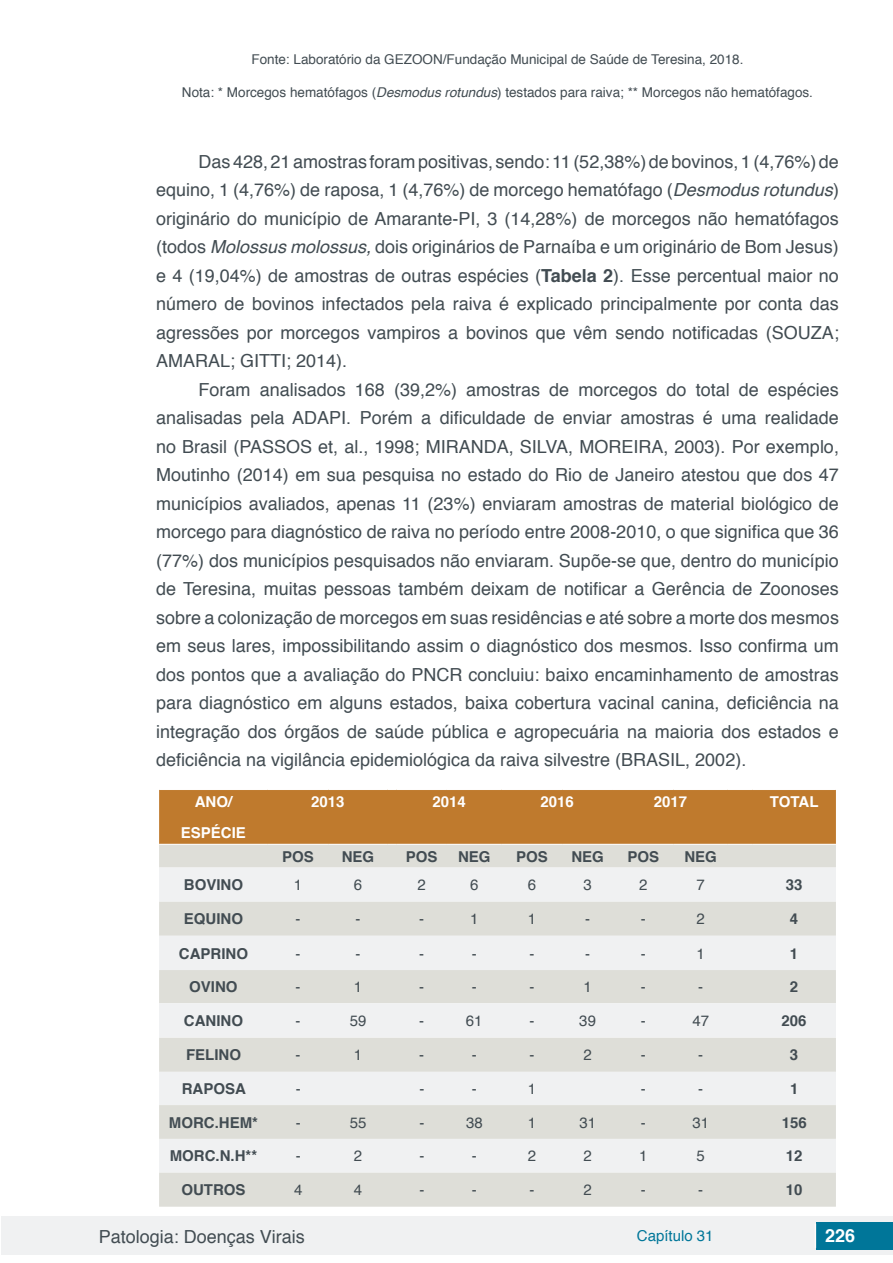
<style>
.page{position:relative;width:893px;height:1263px;background:#fff}
.page>*{position:absolute;margin:0;border:0;box-sizing:border-box;transform-origin:0 0}
.t1{font:18px/28.5px "Helvetica";color:#424c52;text-align:justify}
.t2{font:700 18px "Helvetica";color:#fff}
.t3{font:700 15px "Helvetica";color:#424c52}
.t4{font:15px "Helvetica";color:#424c52}
.t5{font:700 15px/31.5px "Helvetica";color:#fff;text-align:center}
.t6{font:15px "Helvetica";color:#007699}
.t7{font:13.5px "Helvetica";color:#424c52}
.s1{font-style:italic}
.s2{font-weight:700}
</style>
<div class="page">
<div style="left:1px;top:1216px;width:891px;height:38px;background:#f0f1f2"></div>
<div style="left:816px;top:1222px;width:77px;height:27px;background:#007699"></div>
<svg style="left:815px;top:1224px;width:1px;height:24px"></svg>
<div style="left:159px;top:845px;width:677px;height:362px;background:#deded8"></div>
<svg style="left:159px;top:867px;width:677px;height:305px;fill:#f0f1f2"></svg>
<div style="left:159px;top:789px;width:677px;height:56px;background:#bf7a2d"></div>
<hr style="left:752px;top:844px;width:84px;height:1px;background:#fff">
<p class="t7" style="left:251px;top:49px;width:494px">Fonte: Laboratório da GEZOON/Fundação Municipal de Saúde de Teresina, 2018.</p>
<p class="t7" style="left:182px;top:82px;width:633px">Nota: * Morcegos hematófagos (<span class="s1">Desmodus rotundus</span>) testados para raiva; ** Morcegos não hematófagos.</p>
<p class="t1" style="left:156px;top:148px;width:684px;text-indent:43px">Das 428, 21 amostras foram positivas, sendo: 11 (52,38%) de bovinos, 1 (4,76%) de equino, 1 (4,76%) de raposa, 1 (4,76%) de morcego hematófago (<span class="s1">Desmodus rotundus</span>) originário do município de Amarante-PI, 3 (14,28%) de morcegos não hematófagos (todos <span class="s1">Molossus molossus,</span> dois originários de Parnaíba e um originário de Bom Jesus) e 4 (19,04%) de amostras de outras espécies (<span class="s2">Tabela 2</span>). Esse percentual maior no número de bovinos infectados pela raiva é explicado principalmente por conta das agressões por morcegos vampiros a bovinos que vêm sendo notificadas (SOUZA; AMARAL; GITTI; 2014).</p>
<p class="t1" style="left:156px;top:375px;width:684px;text-indent:43px">Foram analisados 168 (39,2%) amostras de morcegos do total de espécies analisadas pela ADAPI. Porém a dificuldade de enviar amostras é uma realidade no Brasil (PASSOS et, al., 1998; MIRANDA, SILVA, MOREIRA, 2003). Por exemplo, Moutinho (2014) em sua pesquisa no estado do Rio de Janeiro atestou que dos 47 municípios avaliados, apenas 11 (23%) enviaram amostras de material biológico de morcego para diagnóstico de raiva no período entre 2008-2010, o que significa que 36 (77%) dos municípios pesquisados não enviaram. Supõe-se que, dentro do município de Teresina, muitas pessoas também deixam de notificar a Gerência de Zoonoses sobre a colonização de morcegos em suas residências e até sobre a morte dos mesmos em seus lares, impossibilitando assim o diagnóstico dos mesmos. Isso confirma um dos pontos que a avaliação do PNCR concluiu: baixo encaminhamento de amostras para diagnóstico em alguns estados, baixa cobertura vacinal canina, deficiência na integração dos órgãos de saúde pública e agropecuária na maioria dos estados e deficiência na vigilância epidemiológica da raiva silvestre (BRASIL, 2002).</p>
<p class="t5" style="left:181px;top:786px;width:67px">ANO/<br>ESPÉCIE</p>
<p class="t5" style="left:311px;top:786px;width:35px">2013</p>
<p class="t5" style="left:432px;top:786px;width:35px">2014</p>
<p class="t5" style="left:541px;top:786px;width:35px">2016</p>
<p class="t5" style="left:654px;top:786px;width:35px">2017</p>
<p class="t5" style="left:770px;top:786px;width:50px">TOTAL</p>
<p class="t3" style="left:282px;top:844px;width:33px">POS</p>
<p class="t3" style="left:342px;top:844px;width:34px">NEG</p>
<p class="t3" style="left:406px;top:844px;width:33px">POS</p>
<p class="t3" style="left:458px;top:844px;width:34px">NEG</p>
<p class="t3" style="left:516px;top:844px;width:33px">POS</p>
<p class="t3" style="left:571px;top:844px;width:34px">NEG</p>
<p class="t3" style="left:627px;top:844px;width:33px">POS</p>
<p class="t3" style="left:684px;top:844px;width:34px">NEG</p>
<p class="t3" style="left:184px;top:873px;width:61px">BOVINO</p>
<p class="t4" style="left:294px;top:873px;width:10px">1</p>
<p class="t4" style="left:354px;top:873px;width:10px">6</p>
<p class="t4" style="left:418px;top:873px;width:10px">2</p>
<p class="t4" style="left:470px;top:873px;width:10px">6</p>
<p class="t4" style="left:528px;top:873px;width:10px">6</p>
<p class="t4" style="left:583px;top:873px;width:10px">3</p>
<p class="t4" style="left:639px;top:873px;width:10px">2</p>
<p class="t4" style="left:696px;top:873px;width:10px">7</p>
<p class="t3" style="left:786px;top:873px;width:18px">33</p>
<p class="t3" style="left:184px;top:907px;width:61px">EQUINO</p>
<p class="t4" style="left:296px;top:907px;width:6px">-</p>
<p class="t4" style="left:355px;top:907px;width:6px">-</p>
<p class="t4" style="left:419px;top:907px;width:6px">-</p>
<p class="t4" style="left:470px;top:907px;width:10px">1</p>
<p class="t4" style="left:528px;top:907px;width:10px">1</p>
<p class="t4" style="left:585px;top:907px;width:6px">-</p>
<p class="t4" style="left:641px;top:907px;width:6px">-</p>
<p class="t4" style="left:696px;top:907px;width:10px">2</p>
<p class="t3" style="left:790px;top:907px;width:10px">4</p>
<p class="t3" style="left:179px;top:941px;width:71px">CAPRINO</p>
<p class="t4" style="left:296px;top:942px;width:6px">-</p>
<p class="t4" style="left:355px;top:942px;width:6px">-</p>
<p class="t4" style="left:419px;top:942px;width:6px">-</p>
<p class="t4" style="left:472px;top:942px;width:6px">-</p>
<p class="t4" style="left:529px;top:942px;width:6px">-</p>
<p class="t4" style="left:585px;top:942px;width:6px">-</p>
<p class="t4" style="left:641px;top:942px;width:6px">-</p>
<p class="t4" style="left:696px;top:942px;width:10px">1</p>
<p class="t3" style="left:790px;top:941px;width:10px">1</p>
<p class="t3" style="left:189px;top:975px;width:50px">OVINO</p>
<p class="t4" style="left:296px;top:975px;width:6px">-</p>
<p class="t4" style="left:354px;top:975px;width:10px">1</p>
<p class="t4" style="left:419px;top:975px;width:6px">-</p>
<p class="t4" style="left:472px;top:975px;width:6px">-</p>
<p class="t4" style="left:529px;top:975px;width:6px">-</p>
<p class="t4" style="left:583px;top:975px;width:10px">1</p>
<p class="t4" style="left:641px;top:975px;width:6px">-</p>
<p class="t4" style="left:698px;top:975px;width:6px">-</p>
<p class="t3" style="left:790px;top:975px;width:10px">2</p>
<p class="t3" style="left:184px;top:1009px;width:61px">CANINO</p>
<p class="t4" style="left:296px;top:1009px;width:6px">-</p>
<p class="t4" style="left:350px;top:1009px;width:18px">59</p>
<p class="t4" style="left:419px;top:1009px;width:6px">-</p>
<p class="t4" style="left:466px;top:1009px;width:18px">61</p>
<p class="t4" style="left:529px;top:1009px;width:6px">-</p>
<p class="t4" style="left:579px;top:1009px;width:18px">39</p>
<p class="t4" style="left:641px;top:1009px;width:6px">-</p>
<p class="t4" style="left:692px;top:1009px;width:18px">47</p>
<p class="t3" style="left:782px;top:1009px;width:27px">206</p>
<p class="t3" style="left:186px;top:1043px;width:57px">FELINO</p>
<p class="t4" style="left:296px;top:1043px;width:6px">-</p>
<p class="t4" style="left:354px;top:1043px;width:10px">1</p>
<p class="t4" style="left:419px;top:1043px;width:6px">-</p>
<p class="t4" style="left:472px;top:1043px;width:6px">-</p>
<p class="t4" style="left:529px;top:1043px;width:6px">-</p>
<p class="t4" style="left:583px;top:1043px;width:10px">2</p>
<p class="t4" style="left:641px;top:1043px;width:6px">-</p>
<p class="t4" style="left:698px;top:1043px;width:6px">-</p>
<p class="t3" style="left:790px;top:1043px;width:10px">3</p>
<p class="t3" style="left:182px;top:1077px;width:66px">RAPOSA</p>
<p class="t4" style="left:296px;top:1077px;width:6px">-</p>
<p class="t4" style="left:419px;top:1077px;width:6px">-</p>
<p class="t4" style="left:472px;top:1077px;width:6px">-</p>
<p class="t4" style="left:528px;top:1077px;width:10px">1</p>
<p class="t4" style="left:641px;top:1077px;width:6px">-</p>
<p class="t4" style="left:698px;top:1077px;width:6px">-</p>
<p class="t3" style="left:790px;top:1077px;width:10px">1</p>
<p class="t3" style="left:169px;top:1110px;width:91px">MORC.HEM*</p>
<p class="t4" style="left:296px;top:1111px;width:6px">-</p>
<p class="t4" style="left:350px;top:1111px;width:18px">55</p>
<p class="t4" style="left:419px;top:1111px;width:6px">-</p>
<p class="t4" style="left:466px;top:1111px;width:18px">38</p>
<p class="t4" style="left:528px;top:1111px;width:10px">1</p>
<p class="t4" style="left:579px;top:1111px;width:18px">31</p>
<p class="t4" style="left:641px;top:1111px;width:6px">-</p>
<p class="t4" style="left:692px;top:1111px;width:18px">31</p>
<p class="t3" style="left:782px;top:1110px;width:27px">156</p>
<p class="t3" style="left:170px;top:1144px;width:89px">MORC.N.H**</p>
<p class="t4" style="left:296px;top:1144px;width:6px">-</p>
<p class="t4" style="left:354px;top:1144px;width:10px">2</p>
<p class="t4" style="left:419px;top:1144px;width:6px">-</p>
<p class="t4" style="left:472px;top:1144px;width:6px">-</p>
<p class="t4" style="left:528px;top:1144px;width:10px">2</p>
<p class="t4" style="left:584px;top:1144px;width:10px">2</p>
<p class="t4" style="left:639px;top:1144px;width:10px">1</p>
<p class="t4" style="left:697px;top:1144px;width:10px">5</p>
<p class="t3" style="left:786px;top:1144px;width:18px">12</p>
<p class="t3" style="left:181px;top:1178px;width:66px">OUTROS</p>
<p class="t4" style="left:294px;top:1178px;width:10px">4</p>
<p class="t4" style="left:354px;top:1178px;width:10px">4</p>
<p class="t4" style="left:419px;top:1178px;width:6px">-</p>
<p class="t4" style="left:472px;top:1178px;width:6px">-</p>
<p class="t4" style="left:530px;top:1178px;width:6px">-</p>
<p class="t4" style="left:584px;top:1178px;width:10px">2</p>
<p class="t4" style="left:641px;top:1178px;width:6px">-</p>
<p class="t4" style="left:698px;top:1178px;width:6px">-</p>
<p class="t3" style="left:786px;top:1178px;width:18px">10</p>
<p class="t1" style="left:99px;top:1223px;width:207px">Patologia: Doenças Virais</p>
<p class="t6" style="left:637px;top:1224px;width:78px">Capítulo 31</p>
<p class="t2" style="left:825px;top:1221px;width:32px">226</p>
</div>
